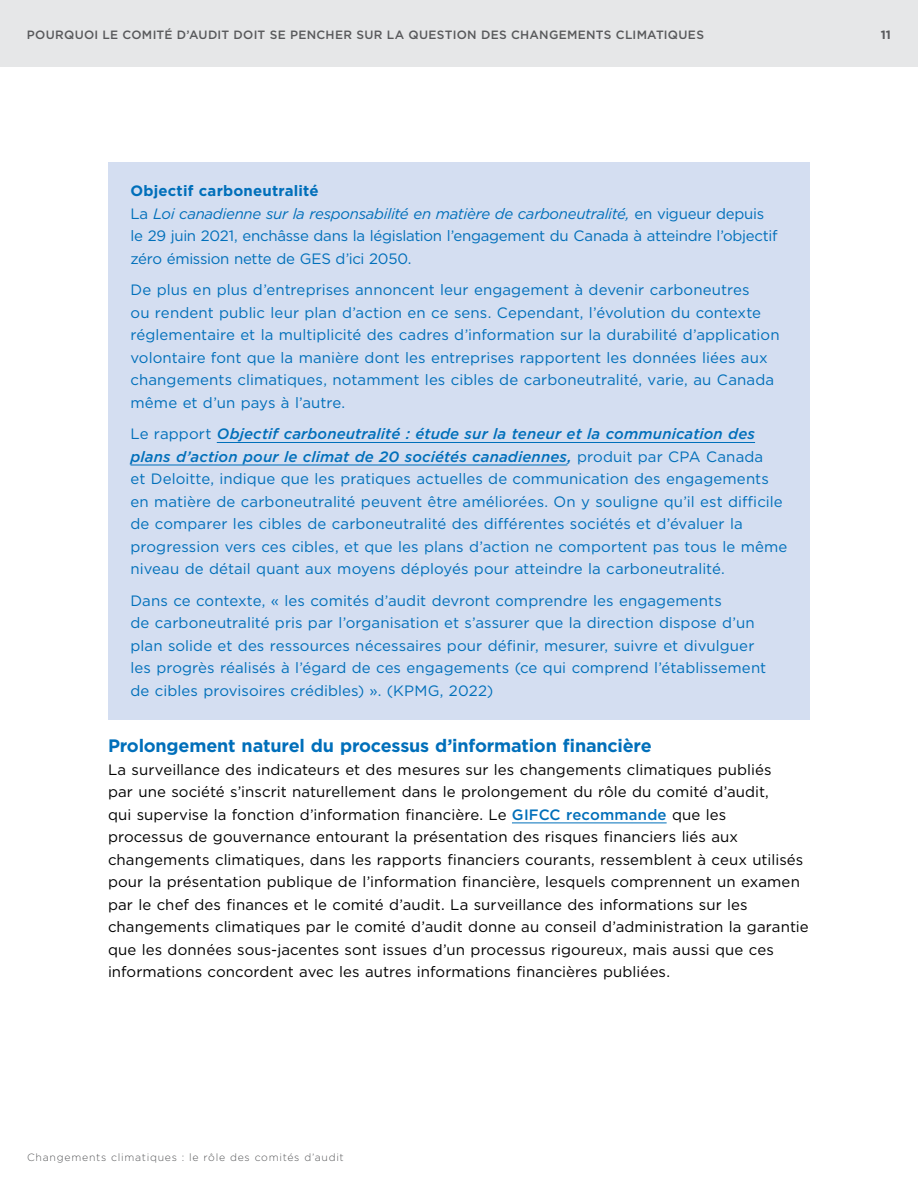
<style>
.page{position:relative;width:918px;height:1188px;background:#fff}
.page>*{position:absolute;margin:0;border:0;box-sizing:border-box;transform-origin:0 0}
.t1{font:700 18px "Gotham";letter-spacing:-.01em;color:#006fba}
.t2{font:15px/22.5px "Gotham";letter-spacing:.005em;color:#006fba}
.t3{font:15px/22.5px "Gotham";letter-spacing:.005em;color:#000}
.t4{font:15px/22.5px "Gotham";letter-spacing:-.02em;color:#006fba}
.t5{font:700 15px "Gotham";letter-spacing:.01em;color:#006fba}
.t6{font:500 12px "Gotham";letter-spacing:.025em;color:#58595b}
.t7{font:700 12px "Gotham";color:#58595b}
.t8{font:300 10.5px "Gotham";letter-spacing:.07em;color:#58595b}
.s1{font-style:italic}
.s2{font-weight:500;font-style:italic}
.s3{font-weight:500;color:#006fba}
</style>
<div class="page">
<hr style="left:512px;top:823px;width:155px;height:1px;background:#006fba">
<div style="left:108px;top:162px;width:702px;height:558px;background:#d4def1"></div>
<hr style="left:217px;top:442px;width:538px;height:1px;background:#006fba">
<hr style="left:130px;top:465px;width:437px;height:1px;background:#006fba">
<div style="left:0;top:0;width:918px;height:68px;background:#e6e7e8"></div>
<p class="t6" style="left:27px;top:26px;width:679px">POURQUOI LE COMITÉ D’AUDIT DOIT SE PENCHER SUR LA QUESTION DES CHANGEMENTS CLIMATIQUES</p>
<p class="t7" style="left:881px;top:26px;width:12px">11</p>
<h3 class="t5" style="left:130px;top:181px;width:190px">Objectif carboneutralité</h3>
<p class="t4" style="left:130px;top:202px;width:649px">La <span class="s1">Loi canadienne sur la responsabilité en matière de carboneutralité,</span> en vigueur depuis le 29 juin 2021, enchâsse dans la législation l’engagement du Canada à atteindre l’objectif zéro émission nette de GES d’ici 2050.</p>
<p class="t2" style="left:130px;top:279px;width:651px">De plus en plus d’entreprises annoncent leur engagement à devenir carboneutres<br>ou rendent public leur plan d’action en ce sens. Cependant, l’évolution du contexte réglementaire et la multiplicité des cadres d’information sur la durabilité d’application volontaire font que la manière dont les entreprises rapportent les données liées aux changements climatiques, notamment les cibles de carboneutralité, varie, au Canada même et d’un pays à l’autre.</p>
<p class="t2" style="left:130px;top:423px;width:659px">Le rapport <span class="s2">Objectif carboneutralité : étude sur la teneur et la communication des plans d’action pour le climat de 20 sociétés canadiennes,</span> produit par CPA Canada<br>et Deloitte, indique que les pratiques actuelles de communication des engagements en matière de carboneutralité peuvent être améliorées. On y souligne qu’il est difficile de comparer les cibles de carboneutralité des différentes sociétés et d’évaluer la progression vers ces cibles, et que les plans d’action ne comportent pas tous le même niveau de détail quant aux moyens déployés pour atteindre la carboneutralité.</p>
<p class="t2" style="left:130px;top:589px;width:637px">Dans ce contexte, « les comités d’audit devront comprendre les engagements<br>de carboneutralité pris par l’organisation et s’assurer que la direction dispose d’un plan solide et des ressources nécessaires pour définir, mesurer, suivre et divulguer les progrès réalisés à l’égard de ces engagements (ce qui comprend l’établissement de cibles provisoires crédibles) ». (KPMG, 2022)</p>
<h2 class="t1" style="left:108px;top:734px;width:545px">Prolongement naturel du processus d’information financière</h2>
<p class="t3" style="left:108px;top:758px;width:702px">La surveillance des indicateurs et des mesures sur les changements climatiques publiés<br>par une société s’inscrit naturellement dans le prolongement du rôle du comité d’audit,<br>qui supervise la fonction d’information financière. Le <span class="s3">GIFCC RECOMMANDE</span> que les<br>processus de gouvernance entourant la présentation des risques financiers liés aux changements climatiques, dans les rapports financiers courants, ressemblent à ceux utilisés pour la présentation publique de l’information financière, lesquels comprennent un examen par le chef des finances et le comité d’audit. La surveillance des informations sur les changements climatiques par le comité d’audit donne au conseil d’administration la garantie que les données sous-jacentes sont issues d’un processus rigoureux, mais aussi que ces informations concordent avec les autres informations financières publiées.</p>
<p class="t8" style="left:27px;top:1151px;width:318px">Changements climatiques : le rôle des comités d’audit</p>
</div>
